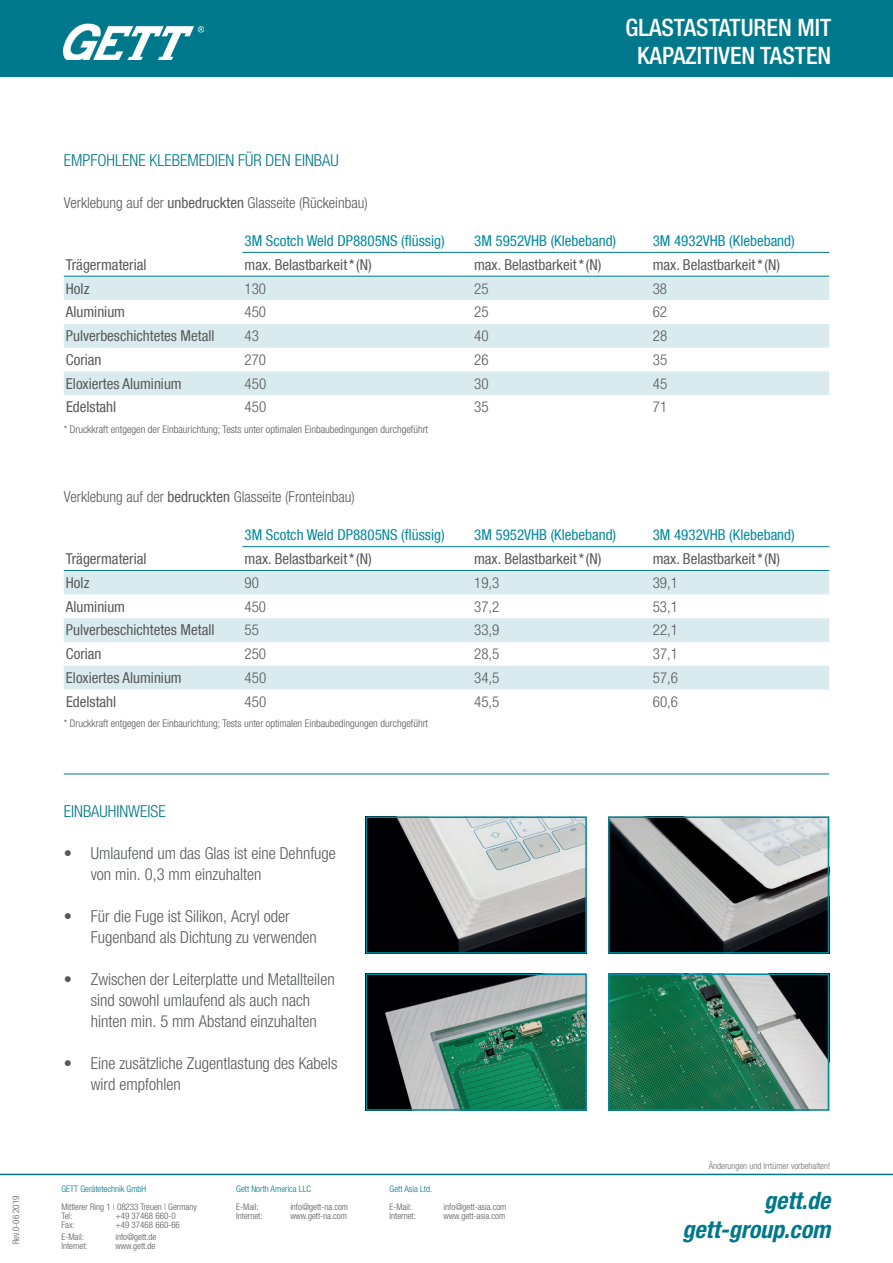
<style>
.page{position:relative;width:893px;height:1263px;background:#fff}
.page>*{position:absolute;margin:0;border:0;box-sizing:border-box;transform-origin:0 0}
.t1{font:500 condensed 24px/28.8px "Helvetica Neue LT Com";color:#fff;text-align:center}
.t2{font:italic 700 condensed 24px/28.8px "Helvetica Neue LT Pro";color:#00788b;text-align:right}
.t3{font:300 condensed 16.5px/21px "Helvetica Neue LT Com";color:#57585a}
.t4{font:300 condensed 16.5px "Helvetica Neue LT Com";color:#00788b}
.t5{font:condensed 15px "Helvetica Neue LT Com";color:#57585a}
.t6{font:300 condensed 15px "Helvetica Neue LT Com";color:#57585a}
.t7{font:condensed 15px "Helvetica Neue LT Com";color:#008a9e}
.t8{font:300 condensed 10.5px "Helvetica Neue LT Com";color:#57585a}
.t9{font:300 condensed 9px/9px "Helvetica Neue LT Com";color:#57585a}
.t10{font:300 condensed 9px "Helvetica Neue LT Com";color:#00788b}
.t11{font:300 condensed 9px "Helvetica Neue LT Com";color:#6c6d70}
.s1{font-weight:400}
</style>
<div class="page">
<hr style="left:0;top:1174px;width:893px;height:1px;background:#00788b">
<div style="left:0;top:0;width:893px;height:77px;background:#00788b"></div>
<img style="left:64px;top:23px;width:140px;height:37px">
<hr style="left:64px;top:774px;width:765px;height:1px;background:#00788b">
<img style="left:369px;top:819px;width:215px;height:132px">
<div style="left:366px;top:816px;width:221px;height:138px;border:2px solid #008a9e"></div>
<img style="left:369px;top:976px;width:215px;height:132px">
<div style="left:366px;top:973px;width:221px;height:138px;border:2px solid #008a9e"></div>
<img style="left:611px;top:819px;width:215px;height:132px">
<div style="left:608px;top:816px;width:221px;height:138px;border:2px solid #008a9e"></div>
<img style="left:611px;top:976px;width:215px;height:132px">
<div style="left:608px;top:973px;width:221px;height:138px;border:2px solid #008a9e"></div>
<svg style="left:64px;top:277px;width:765px;height:118px;fill:#daebef"></svg>
<hr style="left:64px;top:276px;width:178px;height:1px;background:#00788b">
<hr style="left:242px;top:252px;width:230px;height:1px;background:#00788b">
<hr style="left:472px;top:252px;width:179px;height:1px;background:#00788b">
<hr style="left:651px;top:252px;width:178px;height:1px;background:#00788b">
<hr style="left:242px;top:276px;width:230px;height:1px;background:#00788b">
<hr style="left:472px;top:276px;width:179px;height:1px;background:#00788b">
<hr style="left:651px;top:276px;width:178px;height:1px;background:#00788b">
<svg style="left:64px;top:571px;width:765px;height:118px;fill:#daebef"></svg>
<hr style="left:64px;top:570px;width:178px;height:1px;background:#00788b">
<hr style="left:242px;top:546px;width:230px;height:1px;background:#00788b">
<hr style="left:472px;top:546px;width:179px;height:1px;background:#00788b">
<hr style="left:651px;top:546px;width:178px;height:1px;background:#00788b">
<hr style="left:242px;top:570px;width:230px;height:1px;background:#00788b">
<hr style="left:472px;top:570px;width:179px;height:1px;background:#00788b">
<hr style="left:651px;top:570px;width:178px;height:1px;background:#00788b">
<p class="t9" style="left:11px;top:1244px;width:50px;rotate:-90deg">Rev.0-06 2019</p>
<p class="t4" style="left:64px;top:150px;width:276px">EMPFOHLENE KLEBEMEDIEN FÜR DEN EINBAU</p>
<p class="t6" style="left:64px;top:194px;width:305px">Verklebung auf der <span class="s1">unbedruckten</span> Glasseite (Rückeinbau)</p>
<h1 class="t1" style="left:625px;top:13px;width:207px">GLASTASTATUREN MIT<br>KAPAZITIVEN TASTEN</h1>
<p class="t7" style="left:244px;top:232px;width:202px">3M Scotch Weld DP8805NS (flüssig)</p>
<p class="t7" style="left:474px;top:232px;width:144px">3M 5952VHB (Klebeband)</p>
<p class="t7" style="left:653px;top:232px;width:144px">3M 4932VHB (Klebeband)</p>
<p class="t5" style="left:66px;top:255px;width:82px">Trägermaterial</p>
<p class="t5" style="left:245px;top:255px;width:129px">max. Belastbarkeit*(N)</p>
<p class="t5" style="left:474px;top:255px;width:129px">max. Belastbarkeit*(N)</p>
<p class="t5" style="left:653px;top:255px;width:129px">max. Belastbarkeit*(N)</p>
<p class="t5" style="left:66px;top:279px;width:25px">Holz</p>
<p class="t6" style="left:245px;top:280px;width:23px">130</p>
<p class="t6" style="left:474px;top:280px;width:16px">25</p>
<p class="t6" style="left:653px;top:280px;width:16px">38</p>
<p class="t5" style="left:66px;top:303px;width:61px">Aluminium</p>
<p class="t6" style="left:245px;top:303px;width:23px">450</p>
<p class="t6" style="left:474px;top:303px;width:16px">25</p>
<p class="t6" style="left:653px;top:303px;width:16px">62</p>
<p class="t5" style="left:66px;top:327px;width:150px">Pulverbeschichtetes Metall</p>
<p class="t6" style="left:245px;top:327px;width:16px">43</p>
<p class="t6" style="left:474px;top:327px;width:16px">40</p>
<p class="t6" style="left:653px;top:327px;width:16px">28</p>
<p class="t5" style="left:66px;top:351px;width:37px">Corian</p>
<p class="t6" style="left:245px;top:351px;width:23px">270</p>
<p class="t6" style="left:474px;top:351px;width:16px">26</p>
<p class="t6" style="left:653px;top:351px;width:16px">35</p>
<p class="t5" style="left:66px;top:375px;width:117px">Eloxiertes Aluminium</p>
<p class="t6" style="left:245px;top:375px;width:23px">450</p>
<p class="t6" style="left:474px;top:375px;width:16px">30</p>
<p class="t6" style="left:653px;top:375px;width:16px">45</p>
<p class="t5" style="left:66px;top:398px;width:52px">Edelstahl</p>
<p class="t6" style="left:245px;top:399px;width:23px">450</p>
<p class="t6" style="left:474px;top:399px;width:16px">35</p>
<p class="t6" style="left:653px;top:399px;width:16px">71</p>
<p class="t8" style="left:64px;top:423px;width:366px">* Druckkraft entgegen der Einbaurichtung; Tests unter optimalen Einbaubedingungen durchgeführt</p>
<p class="t6" style="left:64px;top:488px;width:292px">Verklebung auf der <span class="s1">bedruckten</span> Glasseite (Fronteinbau)</p>
<p class="t7" style="left:244px;top:526px;width:202px">3M Scotch Weld DP8805NS (flüssig)</p>
<p class="t7" style="left:474px;top:526px;width:144px">3M 5952VHB (Klebeband)</p>
<p class="t7" style="left:653px;top:526px;width:144px">3M 4932VHB (Klebeband)</p>
<p class="t5" style="left:66px;top:550px;width:82px">Trägermaterial</p>
<p class="t5" style="left:245px;top:550px;width:129px">max. Belastbarkeit*(N)</p>
<p class="t5" style="left:474px;top:550px;width:129px">max. Belastbarkeit*(N)</p>
<p class="t5" style="left:653px;top:550px;width:129px">max. Belastbarkeit*(N)</p>
<p class="t5" style="left:66px;top:574px;width:25px">Holz</p>
<p class="t6" style="left:245px;top:574px;width:16px">90</p>
<p class="t6" style="left:474px;top:574px;width:27px">19,3</p>
<p class="t6" style="left:653px;top:574px;width:27px">39,1</p>
<p class="t5" style="left:66px;top:597px;width:61px">Aluminium</p>
<p class="t6" style="left:245px;top:598px;width:23px">450</p>
<p class="t6" style="left:474px;top:598px;width:27px">37,2</p>
<p class="t6" style="left:653px;top:598px;width:27px">53,1</p>
<p class="t5" style="left:66px;top:621px;width:150px">Pulverbeschichtetes Metall</p>
<p class="t6" style="left:245px;top:621px;width:16px">55</p>
<p class="t6" style="left:474px;top:621px;width:27px">33,9</p>
<p class="t6" style="left:653px;top:621px;width:27px">22,1</p>
<p class="t5" style="left:66px;top:645px;width:37px">Corian</p>
<p class="t6" style="left:245px;top:645px;width:23px">250</p>
<p class="t6" style="left:474px;top:645px;width:27px">28,5</p>
<p class="t6" style="left:653px;top:645px;width:27px">37,1</p>
<p class="t5" style="left:66px;top:669px;width:117px">Eloxiertes Aluminium</p>
<p class="t6" style="left:245px;top:669px;width:23px">450</p>
<p class="t6" style="left:474px;top:669px;width:27px">34,5</p>
<p class="t6" style="left:653px;top:669px;width:27px">57,6</p>
<p class="t5" style="left:66px;top:693px;width:52px">Edelstahl</p>
<p class="t6" style="left:245px;top:693px;width:23px">450</p>
<p class="t6" style="left:474px;top:693px;width:27px">45,5</p>
<p class="t6" style="left:653px;top:693px;width:27px">60,6</p>
<p class="t8" style="left:64px;top:717px;width:366px">* Druckkraft entgegen der Einbaurichtung; Tests unter optimalen Einbaubedingungen durchgeführt</p>
<p class="t4" style="left:64px;top:801px;width:104px">EINBAUHINWEISE</p>
<p class="t3" style="left:91px;top:842px;width:247px;text-indent:-27px">• Umlaufend um das Glas ist eine Dehnfuge von min. 0,3 mm einzuhalten</p>
<p class="t3" style="left:91px;top:905px;width:227px;text-indent:-27px">• Für die Fuge ist Silikon, Acryl oder<br>Fugenband als Dichtung zu verwenden</p>
<p class="t3" style="left:64px;top:968px;width:272px;text-align:center">• Zwischen der Leiterplatte und Metallteilen sind sowohl umlaufend als auch nach<br>hinten min. 5 mm Abstand einzuhalten</p>
<p class="t3" style="left:91px;top:1052px;width:248px;text-indent:-27px">• Eine zusätzliche Zugentlastung des Kabels wird empfohlen</p>
<p class="t10" style="left:61px;top:1184px;width:86px">GETT Gerätetechnik GmbH</p>
<p class="t9" style="left:61px;top:1202px;width:137px">Mittlerer Ring 1 | 08233 Treuen | Germany<br>Tel:</p>
<p class="t9" style="left:115px;top:1211px;width:62px">+49 37468 660-0</p>
<p class="t9" style="left:61px;top:1220px;width:15px">Fax:</p>
<p class="t9" style="left:115px;top:1220px;width:66px">+49 37468 660-66</p>
<p class="t9" style="left:61px;top:1232px;width:24px">E-Mail:</p>
<p class="t9" style="left:115px;top:1232px;width:43px">info@gett.de</p>
<p class="t9" style="left:61px;top:1241px;width:28px">Internet:</p>
<p class="t9" style="left:115px;top:1241px;width:41px">www.gett.de</p>
<p class="t10" style="left:236px;top:1184px;width:76px">Gett North America LLC</p>
<p class="t9" style="left:236px;top:1202px;width:24px">E-Mail:</p>
<p class="t9" style="left:290px;top:1202px;width:59px">info@gett-na.com</p>
<p class="t9" style="left:236px;top:1211px;width:28px">Internet:</p>
<p class="t9" style="left:290px;top:1211px;width:58px">www.gett-na.com</p>
<p class="t10" style="left:390px;top:1184px;width:44px">Gett Asia Ltd.</p>
<p class="t9" style="left:390px;top:1202px;width:24px">E-Mail:</p>
<p class="t9" style="left:444px;top:1202px;width:64px">info@gett-asia.com</p>
<p class="t9" style="left:390px;top:1211px;width:28px">Internet:</p>
<p class="t9" style="left:444px;top:1211px;width:63px">www.gett-asia.com</p>
<p class="t11" style="left:709px;top:1161px;width:123px">Änderungen und Irrtümer vorbehalten!</p>
<h1 class="t2" style="left:682px;top:1187px;width:149px">gett.de gett-group.com</h1>
</div>
